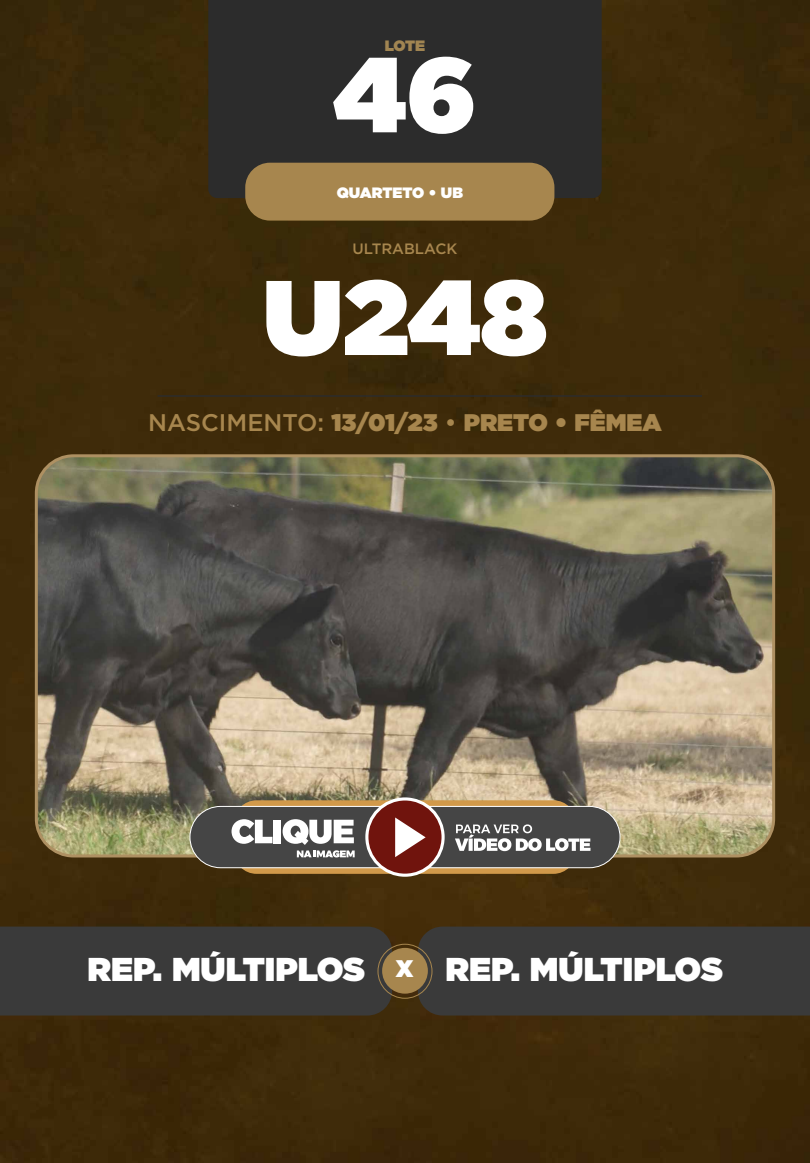
<style>
.page{position:relative;width:810px;height:1163px;background:#fff}
.page>*{position:absolute;margin:0;border:0;box-sizing:border-box;transform-origin:0 0}
.t1{font:900 105.75px "Gotham";color:#fff}
.t2{font:900 33px "Gotham";color:#fff}
.t3{font:900 24px "Gotham";color:#a7864e}
.t4{font:900 15px "Gotham";color:#fff}
.t5{font:500 15px "Gotham";color:#a7864e}
.t6{font:900 15px "Gotham";color:#a18552}
.s1{font-weight:500}
.s2{font-size:24px}
</style>
<div class="page">
<div style="left:0;top:0;width:810px;height:1162px;background:#3f2b0a"></div>
<div style="left:208px;top:0;width:394px;height:198px;background:#2c2c2c"></div>
<img style="left:36px;top:456px;width:738px;height:400px">
<div style="left:35px;top:454px;width:740px;height:403px;border:3px solid #ae9062;border-radius:37px"></div>
<div style="left:245px;top:163px;width:309px;height:58px;background:#a7864e;border-radius:25px"></div>
<hr style="left:158px;top:395px;width:544px;height:2px;background:#2c2c2c">
<div style="left:418px;top:926px;width:392px;height:89px;background:#3a3a3a"></div>
<div style="left:0;top:926px;width:392px;height:89px;background:#3a3a3a"></div>
<div style="left:382px;top:947px;width:46px;height:46px;background:#a7864e;border-radius:50%"></div>
<div style="left:378px;top:943px;width:54px;height:55px;border:1px solid #a7864e;border-radius:50%"></div>
<svg style="left:234px;top:800px;width:342px;height:73px;background:#d19d53"></svg>
<div style="left:190px;top:806px;width:430px;height:61px;background:#454545;border-radius:31px"></div>
<div style="left:190px;top:806px;width:430px;height:62px;border:1px solid #fff;border-radius:31px"></div>
<div style="left:367px;top:799px;width:76px;height:76px;background:#70140d;border-radius:50%"></div>
<svg style="left:395px;top:817px;width:31px;height:40px"></svg>
<div style="left:365px;top:797px;width:80px;height:79px;border:3px solid #fff;border-radius:50%"></div>
<svg style="left:232px;top:819px;width:40px;height:24px"></svg>
<div style="left:274px;top:819px;width:7px;height:24px;background:#fff"></div>
<svg style="left:283px;top:819px;width:72px;height:38px"></svg>
<svg style="left:455px;top:824px;width:135px;height:27px"></svg>
<p class="t6" style="left:385px;top:35px;width:42px">LOTE</p>
<h1 class="t1" style="left:334px;top:19px;width:144px">46</h1>
<p class="t4" style="left:337px;top:181px;width:128px">QUARTETO • UB</p>
<p class="t5" style="left:353px;top:239px;width:106px">ULTRABLACK</p>
<h1 class="t1" style="left:263px;top:242px;width:286px">U248</h1>
<p class="t3" style="left:148px;top:405px;width:515px"><span class="s1">NASCIMENTO:</span> 13/01/23 <span class="s1">•</span> PRETO • FÊMEA</p>
<h2 class="t2" style="left:88px;top:945px;width:637px">REP. MÚLTIPLOS <span class="s2">X</span> REP. MÚLTIPLOS</h2>
</div>
